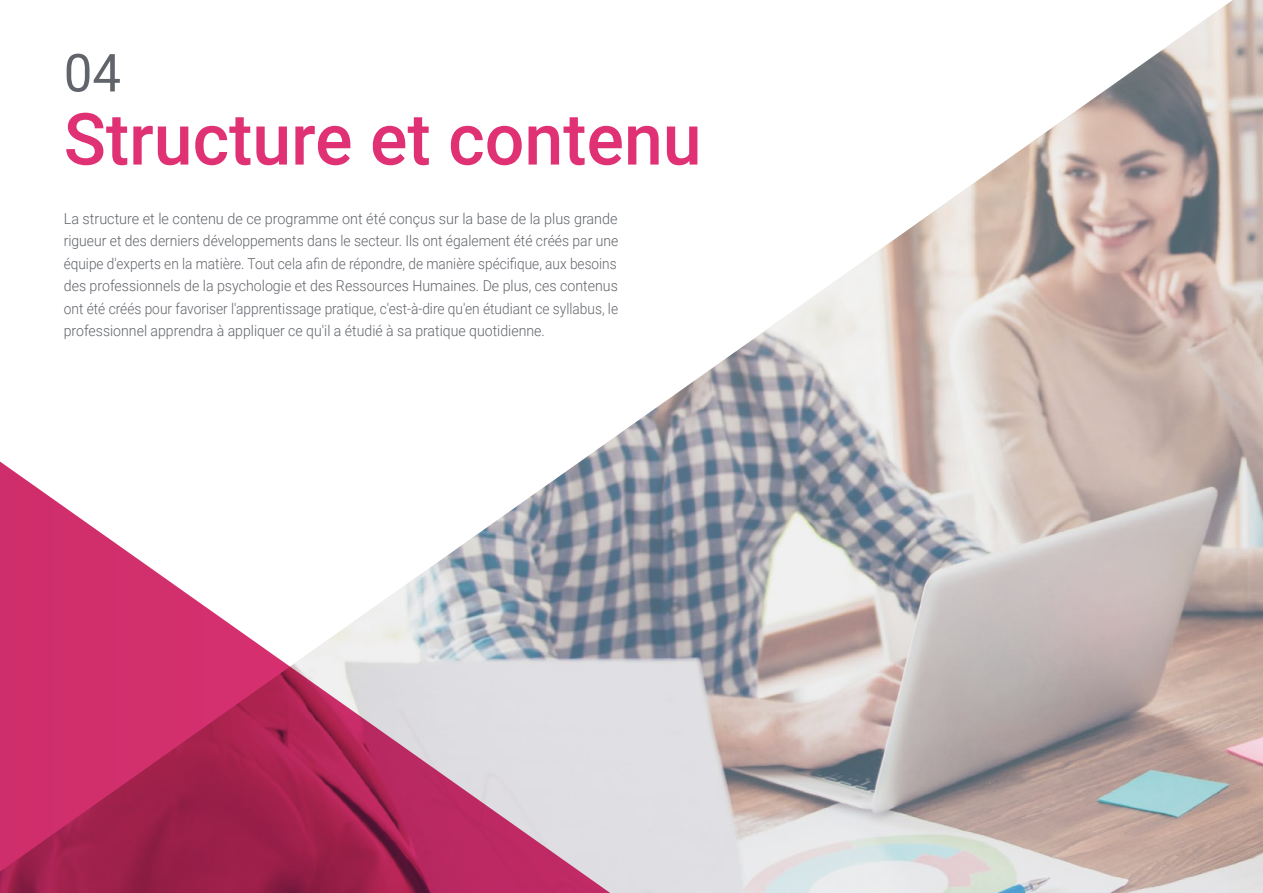
<style>
.page{position:relative;width:1263px;height:893px;background:#fff}
.page>*{position:absolute;margin:0;border:0;box-sizing:border-box;transform-origin:0 0}
.t1{font:500 72px "Roboto";color:#df3174}
.t2{font:52.5px "Roboto";color:#61646a}
.t3{font:300 15px/22.5px "Roboto";color:#61646a;text-align:justify;scale:.96 1}
</style>
<div class="page">
<img style="left:602px;top:0;width:661px;height:893px">
<svg style="left:0;top:446px;width:640px;height:447px"></svg>
<h2 class="t2" style="left:64px;top:36px;width:59px">04</h2>
<h1 class="t1" style="left:64px;top:89px;width:639px">Structure et contenu</h1>
<p class="t3" style="left:64px;top:207px;width:579px">La structure et le contenu de ce programme ont été conçus sur la base de la plus grande rigueur et des derniers développements dans le secteur. Ils ont également été créés par une équipe d'experts en la matière. Tout cela afin de répondre, de manière spécifique, aux besoins des professionnels de la psychologie et des Ressources Humaines. De plus, ces contenus ont été créés pour favoriser l'apprentissage pratique, c'est-à-dire qu'en étudiant ce syllabus, le professionnel apprendra à appliquer ce qu'il a étudié à sa pratique quotidienne.</p>
</div>
